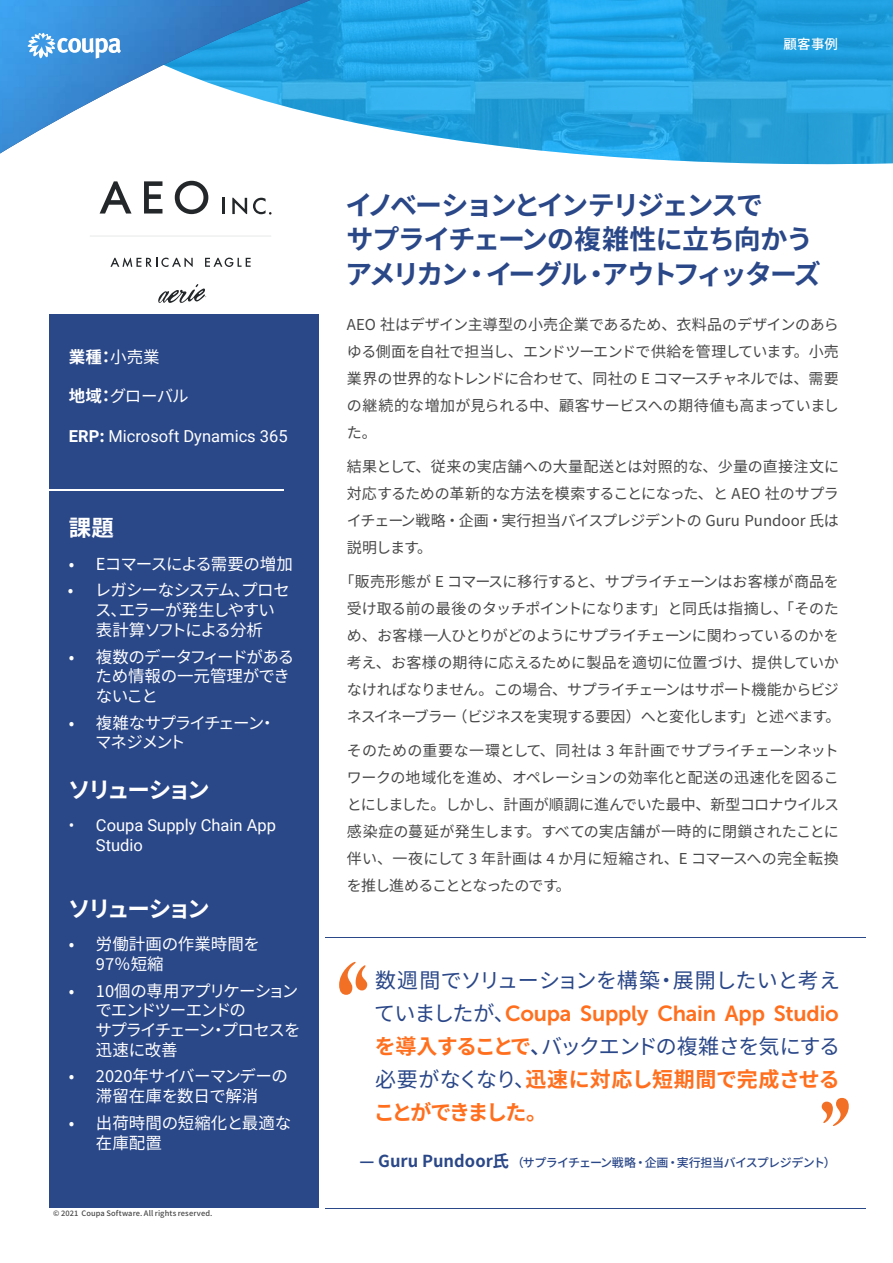
<style>
.page{position:relative;width:893px;height:1263px;background:#fff}
.page>*{position:absolute;margin:0;border:0;box-sizing:border-box;transform-origin:0 0}
.t1{font:700 27px/34.5px "Noto Sans JP";letter-spacing:-.08em;color:#2a4788}
.t2{font:700 22.5px "Noto Sans JP";letter-spacing:-.125em;color:#fff}
.t3{font:21.75px "Museo Sans 700";letter-spacing:-.01em;color:#ff6f1d}
.t4{font:700 21px/33px "Noto Sans JP";letter-spacing:-.03em;color:#ff6f1d;text-align:justify}
.t5{font:21px "Noto Sans JP";letter-spacing:-.015em;color:#2a4788}
.t6{font:16.5px/19.8px "Noto Sans JP";letter-spacing:-.04em;color:#fff}
.t7{font:16.5px/19.8px "Roboto";color:#fff}
.t8{font:16.5px/19.8px "Noto Sans JP";letter-spacing:-.075em;color:#fff}
.t9{font:16.5px/19.8px "Noto Sans JP";letter-spacing:-.065em;color:#fff}
.t10{font:16.5px/19.8px "Noto Sans JP";color:#fff}
.t11{font:16.5px/19.8px "Noto Sans JP";letter-spacing:-.095em;color:#fff}
.t12{font:700 16.5px "Noto Sans JP";color:#fff}
.t13{font:15px/27px "Noto Sans JP";letter-spacing:-.025em;color:#474747;text-align:justify}
.t14{font:500 13.5px "Noto Sans JP";color:#fff}
.t15{font:500 12px "Noto Sans JP";letter-spacing:-.05em;color:#2a4788}
.t16{font:500 7.5px "Noto Sans JP";letter-spacing:.01em;color:#474747}
.s1{font-weight:400}
.s2{font-weight:700}
.s3{font-family:"Noto Sans JP";font-weight:700}
.s4{font-family:"Noto Sans JP";font-size:21px;color:#2a4788}
.s5{font-weight:500;color:#2a4788}
.s6{font-weight:400;color:#2a4788}
.s7{font-weight:700;font-size:16.5px}
</style>
<div class="page">
<img style="left:0;top:0;width:893px;height:165px">
<svg style="left:28px;top:33px;width:93px;height:26px"></svg>
<div style="left:50px;top:313px;width:269px;height:894px;background:#2a4788"></div>
<hr style="left:40px;top:489px;width:244px;height:2px;background:#fff">
<svg style="left:339px;top:962px;width:28px;height:33px"></svg>
<svg style="left:822px;top:1098px;width:27px;height:28px"></svg>
<hr style="left:326px;top:937px;width:540px;height:1px;background:#2a4788">
<hr style="left:326px;top:1208px;width:540px;height:1px;background:#2a4788">
<hr style="left:90px;top:236px;width:181px;height:1px;background:#e7e8e9">
<svg style="left:158px;top:284px;width:48px;height:19px"></svg>
<svg style="left:205px;top:258px;width:46px;height:9px"></svg>
<svg style="left:110px;top:258px;width:83px;height:9px"></svg>
<svg style="left:144px;top:181px;width:18px;height:32px"></svg>
<svg style="left:175px;top:181px;width:33px;height:33px"></svg>
<svg style="left:100px;top:181px;width:32px;height:33px"></svg>
<svg style="left:223px;top:198px;width:2px;height:16px"></svg>
<svg style="left:232px;top:198px;width:15px;height:16px"></svg>
<svg style="left:253px;top:198px;width:18px;height:17px"></svg>
<p class="t14" style="left:783px;top:36px;width:56px">顧客事例</p>
<p class="t12" style="left:69px;top:347px;width:92px">業種：<span class="s1">小売業</span></p>
<p class="t6" style="left:69px;top:387px;width:121px"><span class="s2">地域：</span>グローバル</p>
<p class="t7" style="left:69px;top:426px;width:220px"><span class="s2">ERP</span><span class="s3">:</span> Microsoft Dynamics 365</p>
<p class="t2" style="left:69px;top:515px;width:46px">課題</p>
<p class="t6" style="left:69px;top:554px;width:225px">• Eコマースによる需要の増加</p>
<p class="t9" style="left:95px;top:581px;width:196px;text-indent:-27px">• レガシーなシステム、プロセス、エラーが発生しやすい表計算ソフトによる分析</p>
<p class="t6" style="left:95px;top:647px;width:200px;text-indent:-27px">• 複数のデータフィードがあるため情報の一元管理ができないこと</p>
<p class="t11" style="left:95px;top:713px;width:182px;text-indent:-26px">• 複雑なサプライチェーン・マネジメント</p>
<p class="t2" style="left:68px;top:777px;width:143px">ソリューション</p>
<p class="t7" style="left:96px;top:815px;width:182px;text-indent:-27px">• Coupa Supply Chain App<br>Studio</p>
<p class="t2" style="left:68px;top:896px;width:143px">ソリューション</p>
<p class="t10" style="left:96px;top:934px;width:166px;text-indent:-27px">• 労働計画の作業時間を<br>97％短縮</p>
<p class="t8" style="left:95px;top:981px;width:207px;text-indent:-26px">• 10個の専用アプリケーションでエンドツーエンドの<br>サプライチェーン・プロセスを迅速に改善</p>
<p class="t6" style="left:69px;top:1067px;width:221px;text-align:center">• 2020年サイバーマンデーの滞留在庫を数日で解消</p>
<p class="t10" style="left:96px;top:1113px;width:197px;text-indent:-27px">• 出荷時間の短縮化と最適な在庫配置</p>
<p class="t16" style="left:53px;top:1209px;width:161px">© 2021 Coupa Software. All rights reserved.</p>
<p class="t1" style="left:345px;top:188px;width:477px">イノベーションとインテリジェンスで<br>サプライチェーンの複雑性に立ち向かうアメリカン・イーグル・アウトフィッターズ</p>
<p class="t13" style="left:347px;top:312px;width:493px">AEO 社はデザイン主導型の小売企業であるため、衣料品のデザインのあらゆる側面を自社で担当し、エンドツーエンドで供給を管理しています。小売業界の世界的なトレンドに合わせて、同社の E コマースチャネルでは、需要の継続的な増加が見られる中、顧客サービスへの期待値も高まっていました。</p>
<p class="t13" style="left:347px;top:453px;width:493px">結果として、従来の実店舗への大量配送とは対照的な、少量の直接注文に対応するための革新的な方法を模索することになった、と AEO 社のサプライチェーン戦略・企画・実行担当バイスプレジデントの Guru Pundoor 氏は説明します。</p>
<p class="t13" style="left:339px;top:568px;width:502px;text-align:center">「販売形態が E コマースに移行すると、サプライチェーンはお客様が商品を受け取る前の最後のタッチポイントになります」と同氏は指摘し、「そのため、お客様一人ひとりがどのようにサプライチェーンに関わっているのかを考え、お客様の期待に応えるために製品を適切に位置づけ、提供していかなければなりません。この場合、サプライチェーンはサポート機能からビジネスイネーブラー（ビジネスを実現する要因）へと変化します」と述べます。</p>
<p class="t13" style="left:347px;top:737px;width:494px">そのための重要な一環として、同社は 3 年計画でサプライチェーンネットワークの地域化を進め、オペレーションの効率化と配送の迅速化を図ることにしました。しかし、計画が順調に進んでいた最中、新型コロナウイルス感染症の蔓延が発生します。すべての実店舗が一時的に閉鎖されたことに伴い、一夜にして 3 年計画は 4 か月に短縮され、E コマースへの完全転換を推し進めることとなったのです。</p>
<p class="t5" style="left:375px;top:969px;width:466px">数週間でソリューションを構築・展開したいと考え</p>
<p class="t3" style="left:374px;top:1002px;width:466px"><span class="s4">ていましたが、</span>Coupa Supply Chain App Studio</p>
<p class="t4" style="left:374px;top:1031px;width:468px">を導入することで<span class="s5">、</span><span class="s6">バックエンドの複雑さを気にする必要がなくなり、</span>迅速に対応し短期間で完成させることができました。</p>
<p class="t15" style="left:359px;top:1156px;width:478px"><span class="s7">— Guru Pundoor氏</span> （サプライチェーン戦略・企画・実行担当バイスプレジデント）</p>
</div>
